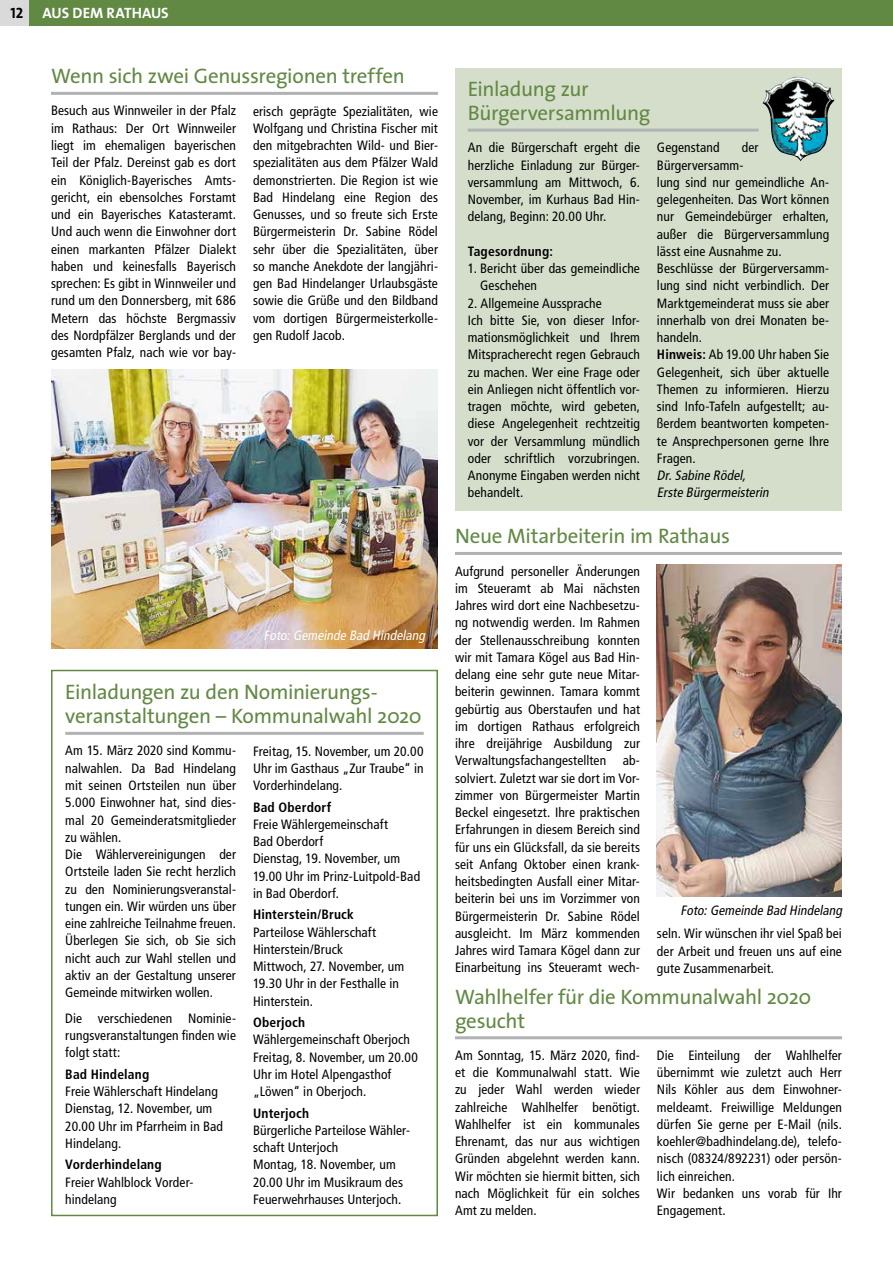
<style>
.page{position:relative;width:893px;height:1263px;background:#fff}
.page>*{position:absolute;margin:0;border:0;box-sizing:border-box;transform-origin:0 0}
.t1{font:21px/24px "The Sans";letter-spacing:-.02em;color:#628944}
.t2{font:15px "The Mix Bold Caps";color:#fff}
.t3{font:15px "The Mix Bold Caps";color:#000}
.t4{font:condensed 13.5px/17.2px "Frutiger LT";letter-spacing:.005em;color:#000}
.t5{font:700 condensed 13.5px "Frutiger LT";letter-spacing:.015em;color:#000}
.t6{font:italic condensed 13.5px/17.2px "Frutiger LT";color:#000}
.t7{font:italic condensed 13.5px "Frutiger LT";color:#fff}
.s1{font-weight:700}
</style>
<div class="page">
<div style="left:0;top:0;width:34px;height:26px;background:#dadada"></div>
<hr style="left:51px;top:92px;width:387px;height:3px;background:#b1b2b3">
<img style="left:51px;top:370px;width:387px;height:278px">
<hr style="left:65px;top:732px;width:359px;height:3px;background:#b1b2b3">
<div style="left:51px;top:670px;width:387px;height:546px;border:2px solid #628944"></div>
<div style="left:30px;top:0;width:863px;height:26px;background:#628944"></div>
<hr style="left:455px;top:552px;width:387px;height:3px;background:#b1b2b3">
<img style="left:657px;top:565px;width:185px;height:331px">
<hr style="left:455px;top:1036px;width:387px;height:3px;background:#b1b2b3">
<div style="left:455px;top:68px;width:387px;height:442px;background:#d5decb"></div>
<hr style="left:468px;top:129px;width:291px;height:3px;background:#b1b2b3">
<img style="left:762px;top:77px;width:72px;height:85px">
<p class="t3" style="left:11px;top:1px;width:14px">12</p>
<p class="t2" style="left:43px;top:1px;width:128px">AUS DEM RATHAUS</p>
<h1 class="t1" style="left:51px;top:64px;width:355px">Wenn sich zwei Genussregionen treffen</h1>
<p class="t4" style="left:51px;top:102px;width:186px;text-align:justify">Besuch aus Winnweiler in der Pfalz im Rathaus: Der Ort Winnweiler liegt im ehemaligen bayerischen Teil der Pfalz. Dereinst gab es dort ein Königlich-Bayerisches Amts&shy;gericht, ein ebensolches Forstamt und ein Bayerisches Katasteramt.<br>Und auch wenn die Einwohner dort einen markanten Pfälzer Dialekt haben und keinesfalls Bayerisch sprechen: Es gibt in Winnweiler und rund um den Donnersberg, mit 686<br>Metern das höchste Bergmassiv des Nordpfälzer Berglands und der gesamten Pfalz, nach wie vor bay-</p>
<p class="t4" style="left:253px;top:102px;width:186px;text-align:justify">erisch geprägte Spezialitäten, wie Wolfgang und Christina Fischer mit den mitgebrachten Wild- und Bier&shy;spezialitäten aus dem Pfälzer Wald demonstrierten. Die Region ist wie Bad Hindelang eine Region des Genusses, und so freute sich Erste Bürgermeisterin Dr. Sabine Rödel sehr über die Spezialitäten, über so manche Anekdote der langjähri&shy;gen Bad Hindelanger Urlaubsgäste sowie die Grüße und den Bildband vom dortigen Bürgermeisterkolle&shy;gen Rudolf Jacob.</p>
<p class="t7" style="left:264px;top:627px;width:166px">Foto:Gemeinde Bad Hindelang</p>
<h1 class="t1" style="left:65px;top:680px;width:358px">Einladungen zu den Nominierungs&shy;veranstaltungen – Kommunalwahl 2020</h1>
<p class="t4" style="left:65px;top:742px;width:172px">Am 15. März 2020 sind Kommu&shy;nalwahlen. Da Bad Hindelang mit seinen Ortsteilen nun über<br>5.000 Einwohner hat, sind dies&shy;mal 20 Gemeinderatsmitglieder zu wählen.<br>Die Wählervereinigungen der<br>Ortsteile laden Sie recht herzlich zu den Nominierungsveranstal&shy;tungen ein. Wir würden uns über eine zahlreiche Teilnahme freuen.<br>Überlegen Sie sich, ob Sie sich nicht auch zur Wahl stellen und aktiv an der Gestaltung unserer<br>Gemeinde mitwirken wollen.</p>
<p class="t4" style="left:65px;top:1009px;width:172px;text-align:justify">Die verschiedenen Nominie&shy;rungsveranstaltungen finden wie folgt statt:</p>
<p class="t5" style="left:65px;top:1066px;width:86px">Bad Hindelang</p>
<p class="t4" style="left:65px;top:1083px;width:159px">Freie Wählerschaft Hindelang<br>Dienstag, 12. November, um<br>20.00 Uhr im Pfarrheim in Bad<br>Hindelang.</p>
<p class="t5" style="left:65px;top:1157px;width:98px">Vorderhindelang</p>
<p class="t4" style="left:65px;top:1173px;width:129px">Freier Wahlblock Vorder&shy;hindelang</p>
<p class="t4" style="left:253px;top:742px;width:172px;text-align:justify">Freitag, 15. November, um 20.00<br>Uhr im Gasthaus „Zur Traube“ in Vorderhindelang.</p>
<p class="t5" style="left:253px;top:799px;width:80px">Bad Oberdorf</p>
<p class="t4" style="left:253px;top:816px;width:169px">Freie Wählergemeinschaft<br>Bad Oberdorf<br>Dienstag, 19. November, um<br>19.00 Uhr im Prinz-Luitpold-Bad in Bad Oberdorf.</p>
<p class="t5" style="left:253px;top:907px;width:102px">Hinterstein/Bruck</p>
<p class="t4" style="left:253px;top:923px;width:153px">Parteilose Wählerschaft<br>Hinterstein/Bruck<br>Mittwoch, 27. November, um<br>19.30 Uhr in der Festhalle in<br>Hinterstein.</p>
<p class="t5" style="left:253px;top:1014px;width:54px">Oberjoch</p>
<p class="t4" style="left:253px;top:1031px;width:166px">Wählergemeinschaft Oberjoch<br>Freitag, 8. November, um 20.00<br>Uhr im Hotel Alpengasthof „Löwen“ in Oberjoch.</p>
<p class="t5" style="left:253px;top:1105px;width:58px">Unterjoch</p>
<p class="t4" style="left:253px;top:1122px;width:158px">Bürgerliche Parteilose Wähler&shy;schaft Unterjoch<br>Montag, 18. November, um<br>20.00 Uhr im Musikraum des<br>Feuerwehrhauses Unterjoch.</p>
<h1 class="t1" style="left:468px;top:76px;width:184px">Einladung zur<br>Bürgerversammlung</h1>
<p class="t4" style="left:468px;top:139px;width:174px;text-align:justify">An die Bürgerschaft ergeht die herzliche Einladung zur Bürger&shy;versammlung am Mittwoch, 6.<br>November, im Kurhaus Bad Hin&shy;delang, Beginn: 20.00 Uhr.</p>
<p class="t5" style="left:468px;top:243px;width:87px">Tagesordnung:</p>
<p class="t4" style="left:480px;top:260px;width:161px;text-indent:-12px">1. Bericht über das gemeindliche<br>Geschehen</p>
<p class="t4" style="left:468px;top:294px;width:174px">2. Allgemeine Aussprache<br>Ich bitte Sie, von dieser Infor&shy;mationsmöglichkeit und Ihrem<br>Mitspracherecht regen Gebrauch zu machen. Wer eine Frage oder ein Anliegen nicht öffentlich vor&shy;tragen möchte, wird gebeten, diese Angelegenheit rechtzeitig vor der Versammlung mündlich oder schriftlich vorzubringen.<br>Anonyme Eingaben werden nicht behandelt.</p>
<p class="t4" style="left:657px;top:139px;width:174px;text-indent:85px">der<br>Bürgerversamm-<br>lung sind nur gemeindliche An&shy;gelegenheiten. Das Wort können nur Gemeindebürger erhalten, außer die Bürgerversammlung lässt eine Ausnahme zu.<br>Beschlüsse der Bürgerversamm&shy;lung sind nicht verbindlich. Der<br>Marktgemeinderat muss sie aber innerhalb von drei Monaten be&shy;handeln.<br><span class="s1">Hinweis:</span> Ab 19.00 Uhr haben Sie<br>Gelegenheit, sich über aktuelle<br>Themen zu informieren. Hierzu sind Info-Tafeln aufgestellt; au&shy;ßerdem beantworten kompeten&shy;te Ansprechpersonen gerne Ihre<br>Fragen.</p>
<p class="t6" style="left:657px;top:467px;width:116px">Dr.Sabine Rödel,<br>Erste Bürgermeisterin</p>
<p class="t4" style="left:657px;top:139px;width:64px">Gegenstand</p>
<h1 class="t1" style="left:455px;top:524px;width:276px">Neue Mitarbeiterin im Rathaus</h1>
<p class="t4" style="left:455px;top:562px;width:186px;text-align:justify">Aufgrund personeller Änderungen im Steueramt ab Mai nächsten Jahres wird dort eine Nachbesetzu&shy;ng notwendig werden. Im Rahmen der Stellenausschreibung konnten wir mit Tamara Kögel aus Bad Hin&shy;delang eine sehr gute neue Mitar&shy;beiterin gewinnen. Tamara kommt gebürtig aus Oberstaufen und hat im dortigen Rathaus erfolgreich ihre dreijährige Ausbildung zur Verwaltungsfachangestellten ab&shy;solviert. Zuletzt war sie dort im Vor&shy;zimmer von Bürgermeister Martin Beckel eingesetzt. Ihre praktischen Erfahrungen in diesem Bereich sind für uns ein Glücksfall, da sie bereits seit Anfang Oktober einen krank&shy;heitsbedingten Ausfall einer Mitar&shy;beiterin bei uns im Vorzimmer von Bürgermeisterin Dr. Sabine Rödel ausgleicht. Im März kommenden Jahres wird Tamara Kögel dann zur Einarbeitung ins Steueramt wech-</p>
<p class="t6" style="left:681px;top:902px;width:166px">Foto:Gemeinde Bad Hindelang</p>
<p class="t4" style="left:657px;top:925px;width:186px;text-align:justify">seln. Wir wünschen ihr viel Spaß bei der Arbeit und freuen uns auf eine gute Zusammenarbeit.</p>
<h1 class="t1" style="left:455px;top:984px;width:358px">Wahlhelfer für die Kommunalwahl 2020 gesucht</h1>
<p class="t4" style="left:455px;top:1047px;width:186px;text-align:justify">Am Sonntag, 15. März 2020, find&shy;et die Kommunalwahl statt. Wie zu jeder Wahl werden wieder zahlreiche Wahlhelfer benötigt.<br>Wahlhelfer ist ein kommunales Ehrenamt, das nur aus wichtigen Gründen abgelehnt werden kann.<br>Wir möchten sie hiermit bitten, sich nach Möglichkeit für ein solches Amt zu melden.</p>
<p class="t4" style="left:657px;top:1047px;width:186px">Die Einteilung der Wahlhelfer übernimmt wie zuletzt auch Herr<br>Nils Köhler aus dem Einwohner&shy;meldeamt. Freiwillige Meldungen dürfen Sie gerne per E-Mail (nils. koehler@badhindelang.de), telefo&shy;nisch (08324/892231) oder persön&shy;lich einreichen.<br>Wir bedanken uns vorab für Ihr<br>Engagement.</p>
</div>
